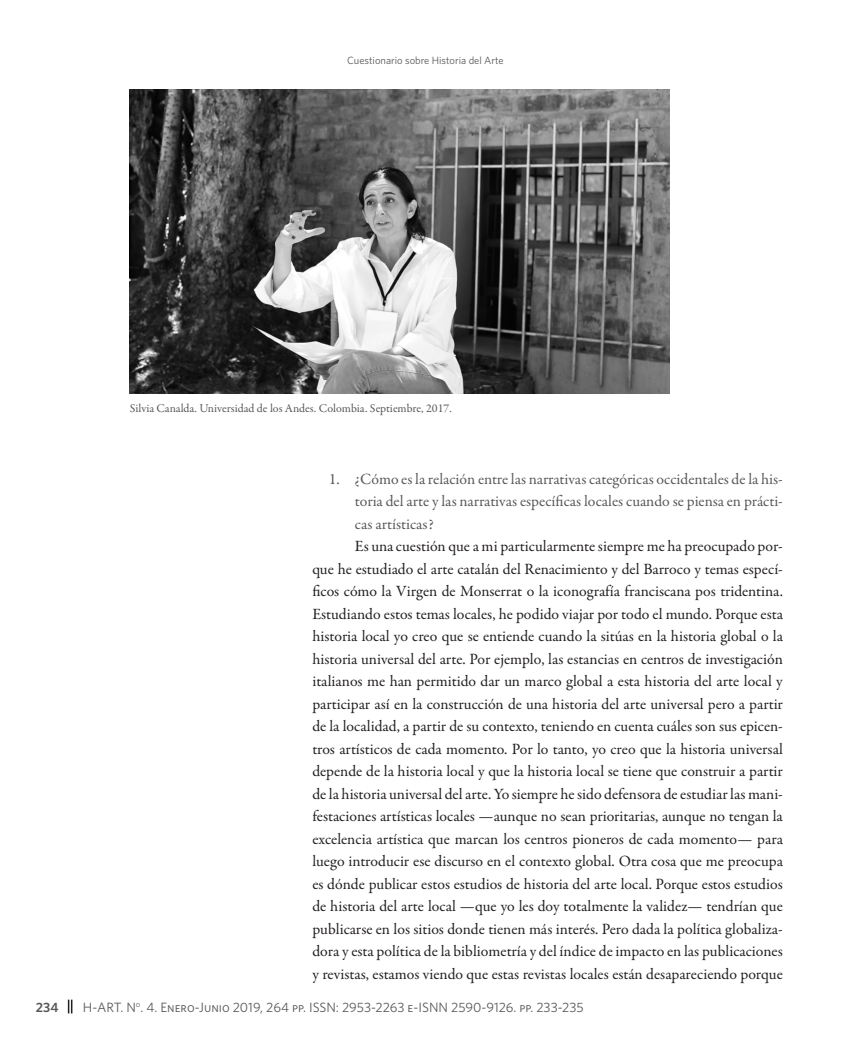
<style>
.page{position:relative;width:851px;height:1063px;background:#fff}
.page>*{position:absolute;margin:0;border:0;box-sizing:border-box;transform-origin:0 0}
.Hart_Parrafo_B{font:15.75px/22.5px "Garamond Premr Pro";color:#231f20;text-align:justify}
.pregunta{font:15.75px/22.5px "Garamond Premr Pro";color:#57585a;text-align:justify}
.t1{font:13.5px "Whitney";color:#57585a}
.t2{font:600 13.5px "Whitney";color:#57585a}
.Hart_Footnote{font:12px "Garamond Premr Pro";color:#57585a}
.t3{font:10.5px "Whitney";color:#57585a}
</style>
<div class="page">
<svg style="left:68px;top:1000px;width:4px;height:13px"></svg>
<img style="left:129px;top:89px;width:540px;height:304px">
<p class="t3" style="left:347px;top:53px;width:158px">Cuestionario sobre Historia del Arte</p>
<p class="Hart_Footnote" style="left:130px;top:401px;width:323px">Silvia Canalda. Universidad de los Andes. Colombia. Septiembre, 2017.</p>
<p class="pregunta" style="left:355px;top:468px;width:429px;text-indent:-26px">1. ¿Cómo es la relación entre las narrativas categóricas occidentales de la his&shy;toria del arte y las narrativas específicas locales cuando se piensa en prácti&shy;cas artísticas?</p>
<p class="Hart_Parrafo_B" style="left:312px;top:535px;width:472px;text-indent:43px">Es una cuestión que a mi particularmente siempre me ha preocupado por&shy;que he estudiado el arte catalán del Renacimiento y del Barroco y temas especí&shy;ficos cómo la Virgen de Monserrat o la iconografía franciscana pos tridentina.<br>Estudiando estos temas locales, he podido viajar por todo el mundo. Porque esta historia local yo creo que se entiende cuando la sitúas en la historia global o la historia universal del arte. Por ejemplo, las estancias en centros de investigación italianos me han permitido dar un marco global a esta historia del arte local y participar así en la construcción de una historia del arte universal pero a partir de la localidad, a partir de su contexto, teniendo en cuenta cuáles son sus epicen&shy;tros artísticos de cada momento. Por lo tanto, yo creo que la historia universal depende de la historia local y que la historia local se tiene que construir a partir de la historia universal del arte. Yo siempre he sido defensora de estudiar las mani&shy;festaciones artísticas locales —aunque no sean prioritarias, aunque no tengan la excelencia artística que marcan los centros pioneros de cada momento— para luego introducir ese discurso en el contexto global. Otra cosa que me preocupa es dónde publicar estos estudios de historia del arte local. Porque estos estudios de historia del arte local —que yo les doy totalmente la validez— tendrían que publicarse en los sitios donde tienen más interés. Pero dada la política globaliza&shy;dora y esta política de la bibliometría y del índice de impacto en las publicaciones y revistas, estamos viendo que estas revistas locales están desapareciendo porque</p>
<p class="t2" style="left:36px;top:998px;width:24px">234</p>
<p class="t1" style="left:83px;top:998px;width:502px">H-ART. N<sup>o</sup>. 4. Enero-Junio 2019, 264 pp. ISSN: 2953-2263 e-ISNN 2590-9126. pp. 233-235</p>
</div>
